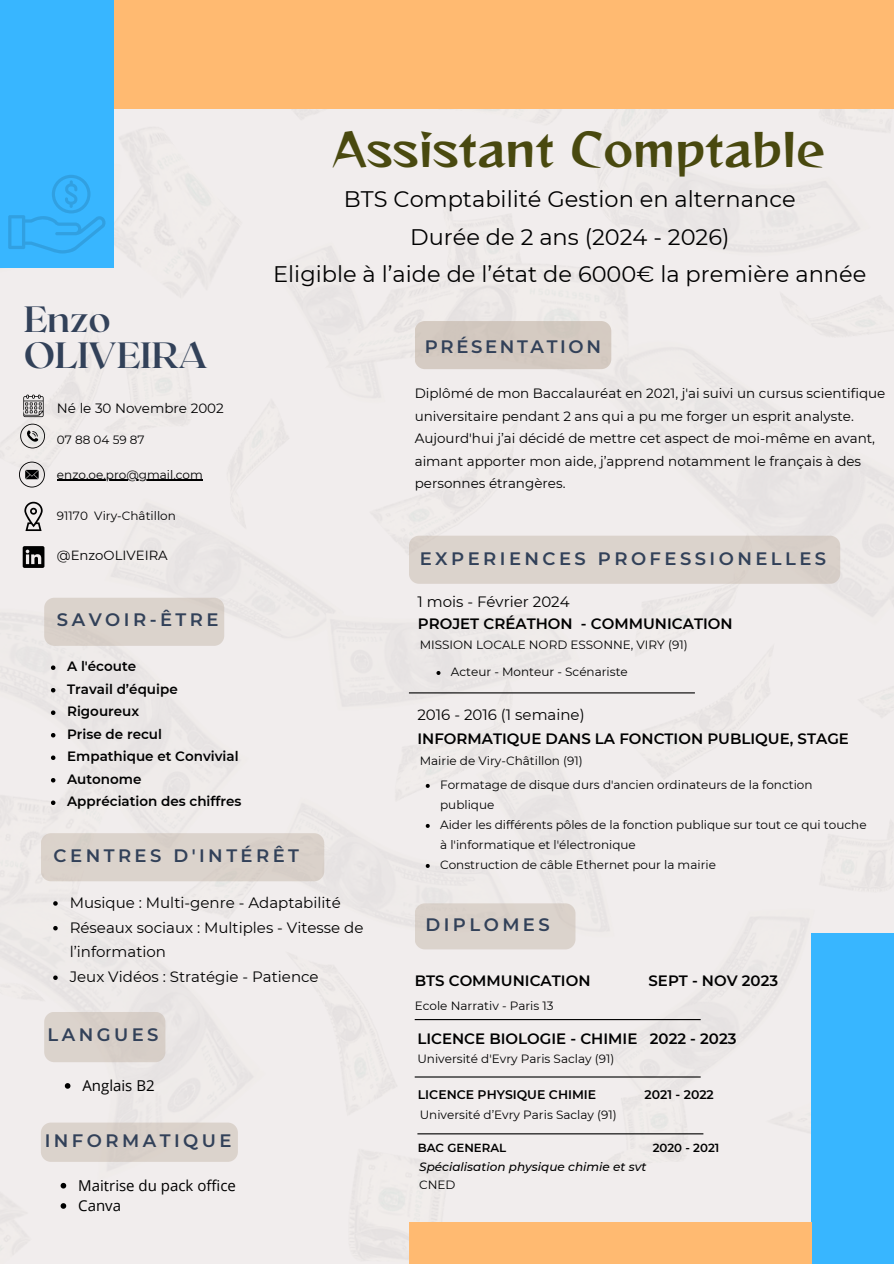
<style>
.page{position:relative;width:894px;height:1264px;background:#fff}
.page>*{position:absolute;margin:0;border:0;box-sizing:border-box;transform-origin:0 0}
.t1{font:45px "Reggae One";color:#49490f}
.t2{font:700 36.45px/36px "Roxborough CF";letter-spacing:-.015em;color:#324159}
.t3{font:22.5px/37.2px "Montserrat";color:#000;text-align:center}
.t4{font:600 18px "Montserrat";letter-spacing:.19em;color:#324159}
.t5{font:600 18px "Montserrat";letter-spacing:.145em;color:#324159}
.t6{font:15px/24.8px "Montserrat";color:#000}
.t7{font:600 15px "Montserrat";color:#000}
.t8{font:15px "Open Sans";color:#000}
.t9{font:13.5px/22.5px "Montserrat";color:#000}
.t10{font:600 13.5px "Montserrat";color:#000}
.t11{font:13.2px "Montserrat";color:#000}
.t12{font:600 12.45px "Montserrat";color:#000}
.t13{font:12px/20px "Montserrat";color:#000}
.t14{font:italic 500 12px "Montserrat";color:#000}
.t15{font:600 11.7px "Montserrat";color:#000}
</style>
<div class="page">
<img style="left:0;top:108px;width:893px;height:1155px">
<div style="left:409px;top:535px;width:431px;height:49px;background:#dbd3cc;border-radius:10px"></div>
<div style="left:0;top:0;width:114px;height:268px;background:#38b6ff"></div>
<div style="left:114px;top:0;width:779px;height:108px;background:#ffba71"></div>
<div style="left:811px;top:933px;width:82px;height:330px;background:#38b6ff"></div>
<div style="left:409px;top:1221px;width:402px;height:42px;background:#ffba71"></div>
<div style="left:414px;top:321px;width:197px;height:48px;background:#d4cac1;border-radius:10px"></div>
<div style="left:414px;top:903px;width:161px;height:46px;background:#dbd3cc;border-radius:10px"></div>
<hr style="left:409px;top:692px;width:285px;height:1px;background:#000">
<hr style="left:414px;top:1019px;width:286px;height:1px;background:#000">
<hr style="left:414px;top:1076px;width:286px;height:1px;background:#000">
<hr style="left:417px;top:1133px;width:286px;height:1px;background:#000">
<svg style="left:8px;top:175px;width:98px;height:78px"></svg>
<svg style="left:51px;top:665px;width:4px;height:5px"></svg>
<svg style="left:51px;top:688px;width:4px;height:4px"></svg>
<svg style="left:51px;top:710px;width:4px;height:5px"></svg>
<svg style="left:51px;top:733px;width:4px;height:4px"></svg>
<svg style="left:51px;top:755px;width:4px;height:5px"></svg>
<svg style="left:51px;top:778px;width:4px;height:4px"></svg>
<svg style="left:51px;top:800px;width:4px;height:5px"></svg>
<svg style="left:53px;top:901px;width:5px;height:4px"></svg>
<svg style="left:53px;top:925px;width:5px;height:5px"></svg>
<svg style="left:53px;top:975px;width:5px;height:4px"></svg>
<div style="left:44px;top:597px;width:180px;height:49px;background:#dbd3cc;border-radius:10px"></div>
<div style="left:41px;top:833px;width:283px;height:48px;background:#dbd3cb;border-radius:10px"></div>
<svg style="left:425px;top:784px;width:4px;height:4px"></svg>
<svg style="left:425px;top:824px;width:4px;height:4px"></svg>
<svg style="left:425px;top:864px;width:4px;height:4px"></svg>
<svg style="left:23px;top:394px;width:21px;height:23px"></svg>
<svg style="left:20px;top:423px;width:25px;height:25px"></svg>
<svg style="left:19px;top:461px;width:26px;height:26px"></svg>
<svg style="left:24px;top:502px;width:19px;height:29px"></svg>
<svg style="left:23px;top:546px;width:21px;height:21px"></svg>
<hr style="left:57px;top:479px;width:146px;height:1px;background:#000">
<svg style="left:65px;top:1083px;width:5px;height:5px"></svg>
<svg style="left:61px;top:1182px;width:5px;height:6px"></svg>
<svg style="left:61px;top:1203px;width:5px;height:5px"></svg>
<svg style="left:436px;top:671px;width:4px;height:4px"></svg>
<div style="left:44px;top:1011px;width:121px;height:51px;background:#d8d0c9;border-radius:10px"></div>
<div style="left:41px;top:1122px;width:197px;height:39px;background:#dbd3cc;border-radius:10px"></div>
<p class="t2" style="left:24px;top:300px;width:186px">Enzo<br>OLIVEIRA</p>
<p class="t9" style="left:57px;top:397px;width:168px">Né le 30 Novembre 2002</p>
<h4 class="t13" style="left:57px;top:430px;width:89px">07 88 04 59 87</h4>
<p class="t13" style="left:57px;top:464px;width:147px">enzo.oe.pro@gmail.com</p>
<p class="t13" style="left:57px;top:505px;width:120px">91170 Viry-Châtillon</p>
<h5 class="t11" style="left:57px;top:547px;width:112px">@EnzoOLIVEIRA</h5>
<p class="t4" style="left:57px;top:608px;width:163px">SAVOIR-ÊTRE</p>
<h4 class="t1" style="left:333px;top:115px;width:493px">Assistant Comptable</h4>
<p class="t3" style="left:273px;top:181px;width:594px">BTS Comptabilité Gestion en alternance<br>Durée de 2 ans (2024 - 2026)<br>Eligible à l’aide de l’état de 6000€ la première année</p>
<p class="t5" style="left:425px;top:335px;width:177px">PRÉSENTATION</p>
<p class="t9" style="left:414px;top:382px;width:472px">Diplômé de mon Baccalauréat en 2021, j'ai suivi un cursus scientifique universitaire pendant 2 ans qui a pu me forger un esprit analyste.</p>
<h1 class="t9" style="left:414px;top:427px;width:462px">Aujourd'hui j’ai décidé de mettre cet aspect de moi-même en avant, aimant apporter mon aide, j’apprend notamment le français à des personnes étrangères.</h1>
<h6 class="t4" style="left:419px;top:547px;width:408px">EXPERIENCES PROFESSIONELLES</h6>
<p class="t6" style="left:417px;top:589px;width:154px">1 mois - Février 2024</p>
<h4 class="t7" style="left:418px;top:614px;width:316px">PROJET CRÉATHON - COMMUNICATION</h4>
<p class="t13" style="left:419px;top:634px;width:269px">MISSION LOCALE NORD ESSONNE, VIRY (91)</p>
<h4 class="t10" style="left:67px;top:658px;width:70px">A l'écoute</h4>
<p class="t10" style="left:67px;top:680px;width:112px">Travail d’équipe</p>
<p class="t10" style="left:67px;top:703px;width:74px">Rigoureux</p>
<p class="t10" style="left:67px;top:725px;width:96px">Prise de recul</p>
<p class="t10" style="left:67px;top:748px;width:173px">Empathique et Convivial</p>
<p class="t10" style="left:67px;top:770px;width:76px">Autonome</p>
<p class="t10" style="left:67px;top:793px;width:176px">Appréciation des chiffres</p>
<p class="t4" style="left:54px;top:844px;width:247px">CENTRES D'INTÉRÊT</p>
<p class="t6" style="left:70px;top:890px;width:272px">Musique : Multi-genre - Adaptabilité</p>
<p class="t6" style="left:70px;top:914px;width:295px">Réseaux sociaux : Multiples - Vitesse de l’information</p>
<p class="t6" style="left:70px;top:964px;width:250px">Jeux Vidéos : Stratégie - Patience</p>
<p class="t4" style="left:47px;top:1023px;width:112px">LANGUES</p>
<p class="t8" style="left:82px;top:1074px;width:74px">Anglais B2</p>
<h5 class="t4" style="left:45px;top:1129px;width:188px">INFORMATIQUE</h5>
<p class="t8" style="left:78px;top:1174px;width:159px">Maitrise du pack office</p>
<p class="t8" style="left:78px;top:1194px;width:44px">Canva</p>
<h4 class="t13" style="left:451px;top:661px;width:178px">Acteur - Monteur - Scénariste</h4>
<p class="t6" style="left:417px;top:702px;width:169px">2016 - 2016 (1 semaine)</p>
<p class="t7" style="left:417px;top:729px;width:433px">INFORMATIQUE DANS LA FONCTION PUBLIQUE, STAGE</p>
<p class="t13" style="left:440px;top:774px;width:374px">Formatage de disque durs d'ancien ordinateurs de la fonction publique</p>
<p class="t13" style="left:440px;top:814px;width:428px">Aider les différents pôles de la fonction publique sur tout ce qui touche à l'informatique et l'électronique</p>
<p class="t13" style="left:440px;top:854px;width:277px">Construction de câble Ethernet pour la mairie</p>
<h5 class="t13" style="left:419px;top:750px;width:164px">Mairie de Viry-Châtillon (91)</h5>
<p class="t4" style="left:425px;top:914px;width:126px">DIPLOMES</p>
<p class="t7" style="left:414px;top:971px;width:177px">BTS COMMUNICATION</p>
<p class="t7" style="left:648px;top:971px;width:131px">SEPT - NOV 2023</p>
<p class="t13" style="left:414px;top:995px;width:140px">Ecole Narrativ - Paris 13</p>
<h3 class="t7" style="left:417px;top:1029px;width:320px">LICENCE BIOLOGIE - CHIMIE 2022 - 2023</h3>
<h2 class="t13" style="left:417px;top:1048px;width:198px">Université d'Evry Paris Saclay (91)</h2>
<p class="t12" style="left:418px;top:1086px;width:180px">LICENCE PHYSIQUE CHIMIE</p>
<p class="t12" style="left:644px;top:1086px;width:71px">2021 - 2022</p>
<p class="t13" style="left:419px;top:1104px;width:198px">Université d’Evry Paris Saclay (91)</p>
<p class="t15" style="left:418px;top:1141px;width:90px">BAC GENERAL</p>
<p class="t15" style="left:652px;top:1141px;width:68px">2020 - 2021</p>
<h4 class="t14" style="left:419px;top:1158px;width:229px">Spécialisation physique chimie et svt</h4>
<h4 class="t13" style="left:419px;top:1174px;width:38px">CNED</h4>
</div>
